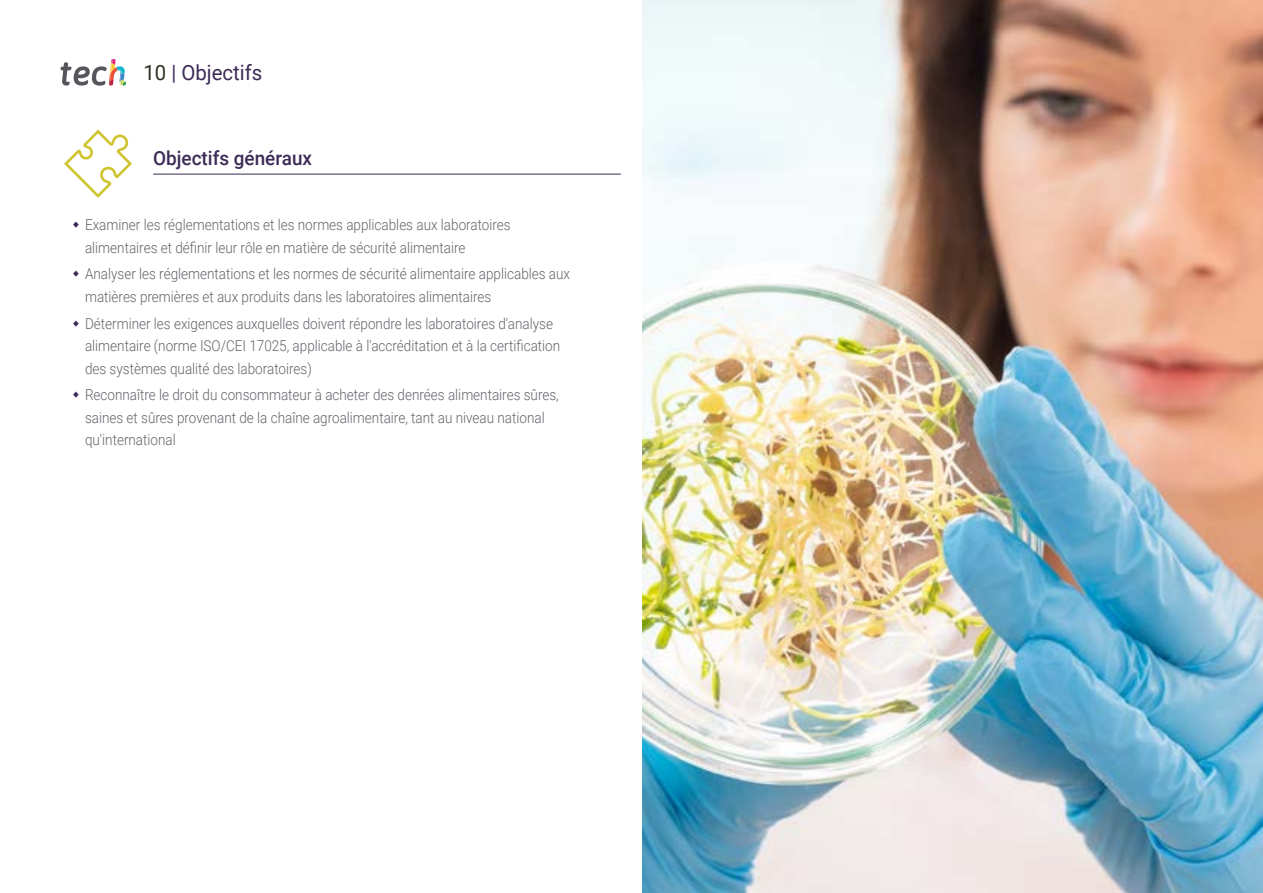
<style>
.page{position:relative;width:1263px;height:893px;background:#fff}
.page>*{position:absolute;margin:0;border:0;box-sizing:border-box;transform-origin:0 0}
.t1{font:21px "Roboto";color:#3d2b56}
.t2{font:500 19.5px "Roboto";color:#3d2b56}
.t3{font:300 15px/22.5px "Roboto";color:#61646a;scale:.9 1}
.s1{color:#312e20}
</style>
<div class="page">
<hr style="left:153px;top:174px;width:468px;height:1px;background:#3d2b56">
<svg style="left:64px;top:130px;width:68px;height:68px"></svg>
<img style="left:642px;top:0;width:621px;height:893px">
<svg style="left:61px;top:59px;width:65px;height:27px"></svg>
<h1 class="t1" style="left:144px;top:57px;width:120px"><span class="s1">10</span> | Objectifs</h1>
<h2 class="t2" style="left:153px;top:144px;width:160px">Objectifs généraux</h2>
<p class="t3" style="left:85px;top:213px;width:474px">Examiner les réglementations et les normes applicables aux laboratoires alimentaires et définir leur rôle en matière de sécurité alimentaire</p>
<p class="t3" style="left:85px;top:262px;width:540px">Analyser les réglementations et les normes de sécurité alimentaire applicables aux matières premières et aux produits dans les laboratoires alimentaires</p>
<p class="t3" style="left:85px;top:311px;width:529px">Déterminer les exigences auxquelles doivent répondre les laboratoires d'analyse alimentaire (norme ISO/CEI 17025, applicable à l'accréditation et à la certification des systèmes qualité des laboratoires)</p>
<p class="t3" style="left:85px;top:383px;width:528px">Reconnaître le droit du consommateur à acheter des denrées alimentaires sûres, saines et sûres provenant de la chaîne agroalimentaire, tant au niveau national qu'international</p>
</div>
